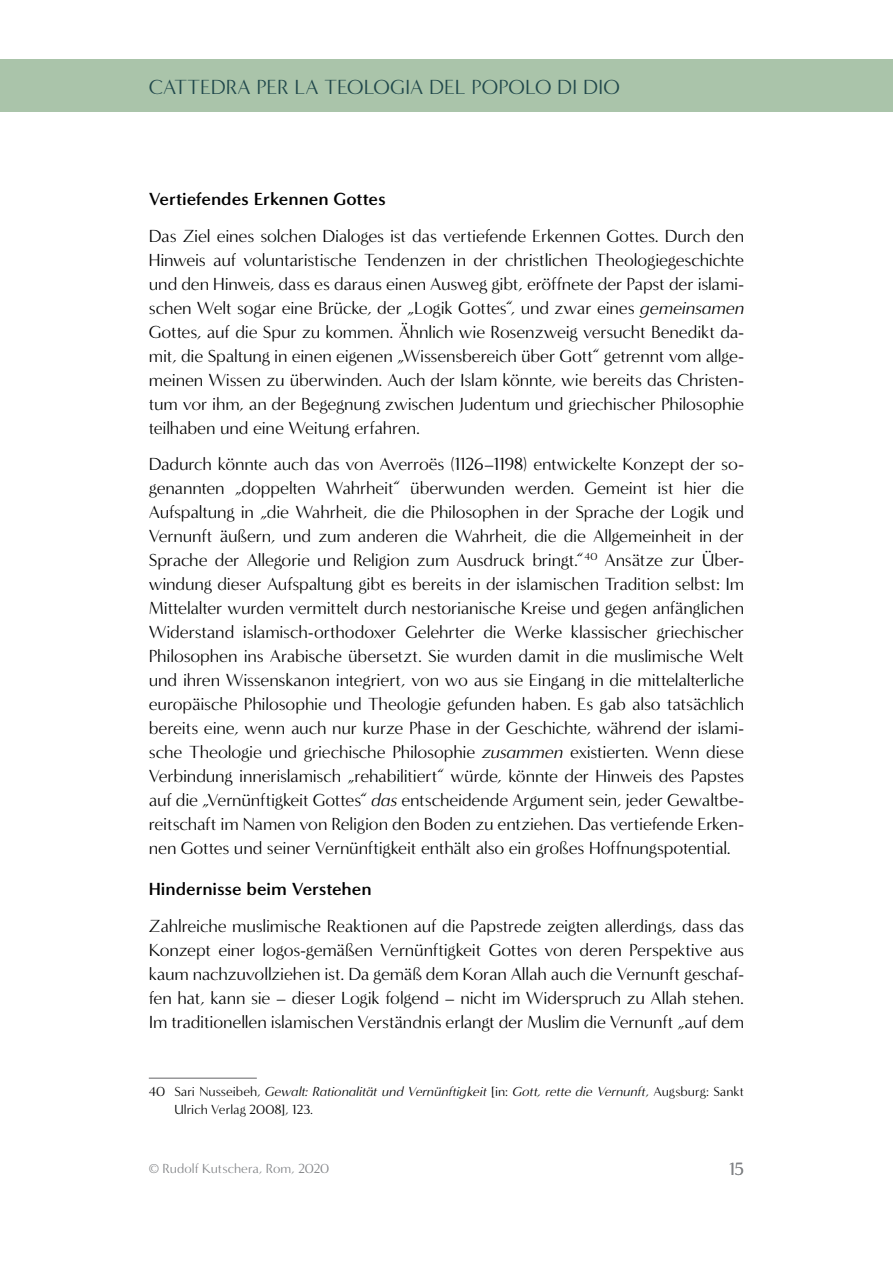
<style>
.page{position:relative;width:893px;height:1263px;background:#fff}
.page>*{position:absolute;margin:0;border:0;box-sizing:border-box;transform-origin:0 0}
.t1{font:21px "Minerva Modern";color:#20484b}
.t2{font:18px/24px "Minerva Modern";letter-spacing:-.015em;color:#000;text-align:justify}
.t3{font:700 18px "Minerva Modern";letter-spacing:-.005em;color:#000}
.t4{font:18px "Minerva Modern";color:#808285}
.t5{font:13.5px/18px "Minerva Modern";letter-spacing:-.005em;color:#000}
.t6{font:13.5px "Minerva Modern";letter-spacing:-.01em;color:#808285}
.s1{font-style:italic}
</style>
<div class="page">
<div style="left:0;top:60px;width:893px;height:52px;background:#aac4aa"></div>
<hr style="left:149px;top:1078px;width:108px;height:1px;background:#636466">
<p class="t1" style="left:149px;top:74px;width:473px">cattedra per la teologia del popolo di dio</p>
<p class="t3" style="left:149px;top:188px;width:238px">Vertiefendes Erkennen Gottes</p>
<p class="t2" style="left:149px;top:224px;width:597px">Das Ziel eines solchen Dialoges ist das vertiefende Erkennen Gottes. Durch den Hinweis auf voluntaristische Tendenzen in der christlichen Theologiegeschichte und den Hinweis, dass es daraus einen Ausweg gibt, eröffnete der Papst der islami&shy;schen Welt sogar eine Brücke, der „Logik Gottes“, und zwar eines <span class="s1">gemeinsamen </span>Gottes, auf die Spur zu kommen. Ähnlich wie Rosenzweig versucht Benedikt da&shy;mit, die Spaltung in einen eigenen „Wissensbereich über Gott“ getrennt vom allge&shy;meinen Wissen zu überwinden. Auch der Islam könnte, wie bereits das Christen&shy;tum vor ihm, an der Begegnung zwischen Judentum und griechischer Philosophie teilhaben und eine Weitung erfahren.</p>
<p class="t2" style="left:149px;top:452px;width:597px">Dadurch könnte auch das von Averroës (1126–1198) entwickelte Konzept der so&shy;genannten „doppelten Wahrheit“ überwunden werden. Gemeint ist hier die Aufspaltung in „die Wahrheit, die die Philosophen in der Sprache der Logik und Vernunft äußern, und zum anderen die Wahrheit, die die Allgemeinheit in der Sprache der Allegorie und Religion zum Ausdruck bringt.“<sup>40</sup> Ansätze zur Über&shy;windung dieser Aufspaltung gibt es bereits in der islamischen Tradition selbst: Im Mittelalter wurden vermittelt durch nestorianische Kreise und gegen anfänglichen Widerstand islamisch-orthodoxer Gelehrter die Werke klassischer griechischer Philosophen ins Arabische übersetzt. Sie wurden damit in die muslimische Welt und ihren Wissenskanon integriert, von wo aus sie Eingang in die mittelalterliche europäische Philosophie und Theologie gefunden haben. Es gab also tatsächlich bereits eine, wenn auch nur kurze Phase in der Geschichte, während der islami&shy;sche Theologie und griechische Philosophie <span class="s1">zusammen</span> existierten. Wenn diese Verbindung innerislamisch „rehabilitiert“ würde, könnte der Hinweis des Papstes auf die „Vernünftigkeit Gottes“ <span class="s1">das</span> entscheidende Argument sein, jeder Gewaltbe&shy;reitschaft im Namen von Religion den Boden zu entziehen. Das vertiefende Erken&shy;nen Gottes und seiner Vernünftigkeit enthält also ein großes Hoffnungspotential.</p>
<p class="t3" style="left:149px;top:878px;width:224px">Hindernisse beim Verstehen</p>
<p class="t2" style="left:149px;top:914px;width:597px">Zahlreiche muslimische Reaktionen auf die Papstrede zeigten allerdings, dass das Konzept einer logos-gemäßen Vernünftigkeit Gottes von deren Perspektive aus kaum nachzuvollziehen ist. Da gemäß dem Koran Allah auch die Vernunft geschaf&shy;fen hat, kann sie – dieser Logik folgend – nicht im Widerspruch zu Allah stehen.<br>Im traditionellen islamischen Verständnis erlangt der Muslim die Vernunft „auf dem</p>
<p class="t5" style="left:174px;top:1083px;width:571px;text-indent:-26px">40 Sari Nusseibeh, <span class="s1">Gewalt: Rationalität und Vernünftigkeit</span> [in: <span class="s1">Gott, rette die Vernunft</span>, Augsburg: Sankt<br>Ulrich Verlag 2008], 123.</p>
<p class="t6" style="left:149px;top:1161px;width:182px">© Rudolf Kutschera, Rom, 2020</p>
<p class="t4" style="left:729px;top:1159px;width:17px">15</p>
</div>
